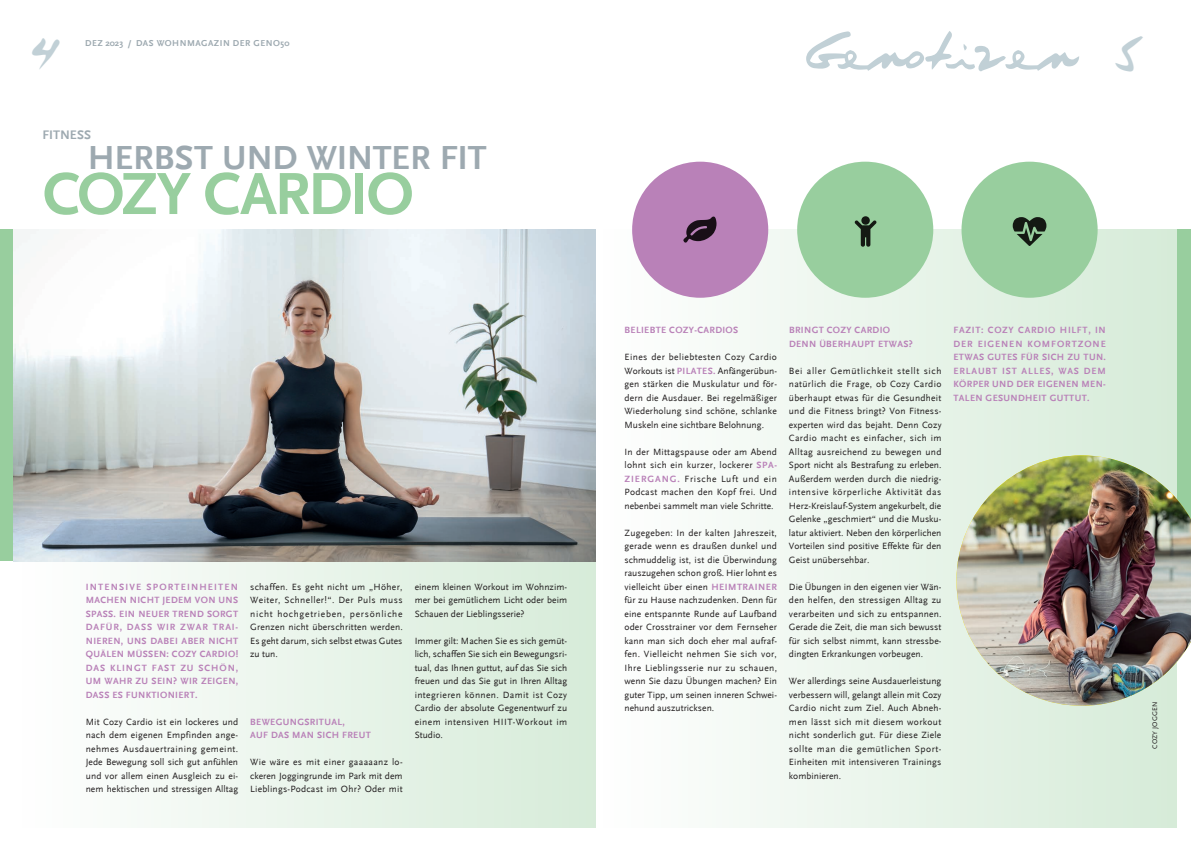
<style>
.page{position:relative;width:1191px;height:842px;background:#fff}
.page>*{position:absolute;margin:0;border:0;box-sizing:border-box;transform-origin:0 0}
.t1{font:700 62px "AD Scala Sans";letter-spacing:-.035em;color:#98ce9e}
.t2{font:51.9px "Cobb";letter-spacing:-.11em;color:#c1d0d6}
.t3{font:46.2px "Cobb";color:#c1d0d6}
.t4{font:700 35px "AD Scala Sans";letter-spacing:-.01em;color:#9da9b0}
.t5{font:700 13px "AD Scala Sans";letter-spacing:-.005em;color:#9da9b0}
.t6{font:9.5px/13.5px "AD Scala Sans Romein";letter-spacing:.005em;color:#231f20;text-align:justify}
.t7{font:700 9.5px/13.5px "AD Scala Sans";letter-spacing:.035em;color:#b981b8}
.t8{font:700 9px "AD Scala Sans";letter-spacing:.055em;color:#9da9b0}
.t9{font:7px "AD Scala Sans Romein";letter-spacing:.02em;color:#231f20}
.s1{font-family:"AD Scala Sans";font-weight:700;color:#b981b8}
</style>
<div class="page">
<div style="left:14px;top:230px;width:581px;height:598px;background:linear-gradient(to right,#fff,#d6ebd9)"></div>
<div style="left:595px;top:230px;width:582px;height:598px;background:linear-gradient(to right,#fff,#d6ebd8)"></div>
<div style="left:961px;top:162px;width:136px;height:136px;background:#98ce9e;border-radius:50%"></div>
<div style="left:0;top:230px;width:14px;height:331px;background:#98ce9e"></div>
<div style="left:1177px;top:230px;width:14px;height:326px;background:#98ce9e"></div>
<svg style="left:1012px;top:217px;width:34px;height:29px"></svg>
<div style="left:632px;top:162px;width:136px;height:136px;background:#b981b8;border-radius:50%"></div>
<img style="left:956px;top:455px;width:235px;height:251px">
<div style="left:797px;top:162px;width:136px;height:136px;background:#98ce9e;border-radius:50%"></div>
<svg style="left:683px;top:217px;width:33px;height:26px"></svg>
<svg style="left:854px;top:216px;width:22px;height:31px"></svg>
<img style="left:14px;top:230px;width:581px;height:331px">
<p class="t8" style="left:85px;top:38px;width:206px">DEZ 2023 / DAS WOHNMAGAZIN DER GENO50</p>
<h2 class="t2" style="left:801px;top:20px;width:279px">Genotizen</h2>
<h3 class="t3" style="left:29px;top:24px;width:32px">4</h3>
<h3 class="t3" style="left:1111px;top:22px;width:33px">5</h3>
<h3 class="t5" style="left:43px;top:128px;width:50px">FITNESS</h3>
<h3 class="t4" style="left:88px;top:138px;width:400px">HERBST UND WINTER FIT</h3>
<h1 class="t1" style="left:43px;top:160px;width:372px">COZY CARDIO</h1>
<p class="t7" style="left:86px;top:580px;width:154px;text-align:justify">INTENSIVE SPORTEINHEITEN MACHEN NICHT JEDEM VON UNS SPASS. EIN NEUER TREND SORGT DAFÜR, DASS WIR ZWAR TRAI-NIEREN, UNS DABEI ABER NICHT QUÄLEN MÜSSEN: COZY CARDIO!<br>DAS KLINGT FAST ZU SCHÖN, UM WAHR ZU SEIN? WIR ZEIGEN, DASS ES FUNKTIONIERT.</p>
<p class="t6" style="left:86px;top:715px;width:154px">Mit Cozy Cardio ist ein lockeres und nach dem eigenen Empfinden ange&shy;nehmes Ausdauertraining gemeint.<br>Jede Bewegung soll sich gut anfühlen und vor allem einen Ausgleich zu ei&shy;nem hektischen und stressigen Alltag</p>
<p class="t6" style="left:250px;top:580px;width:154px">schaffen. Es geht nicht um „Höher, Weiter, Schneller!“. Der Puls muss nicht hochgetrieben, persönliche Grenzen nicht überschritten werden.<br>Es geht darum, sich selbst etwas Gutes zu tun.</p>
<p class="t7" style="left:250px;top:715px;width:122px">BEWEGUNGSRITUAL,<br>AUF DAS MAN SICH FREUT</p>
<p class="t6" style="left:250px;top:755px;width:154px">Wie wäre es mit einer gaaaaanz lo&shy;ckeren Joggingrunde im Park mit dem Lieblings-Podcast im Ohr? Oder mit</p>
<p class="t6" style="left:415px;top:580px;width:154px">einem kleinen Workout im Wohnzim&shy;mer bei gemütlichem Licht oder beim Schauen der Lieblingsserie?</p>
<p class="t6" style="left:415px;top:634px;width:154px">Immer gilt: Machen Sie es sich gemüt&shy;lich, schaffen Sie sich ein Bewegungsri&shy;tual, das Ihnen guttut, auf das Sie sich freuen und das Sie gut in Ihren Alltag integrieren können. Damit ist Cozy Cardio der absolute Gegenentwurf zu einem intensiven HIIT-Workout im Studio.</p>
<p class="t7" style="left:624px;top:323px;width:115px">BELIEBTE COZY-CARDIOS</p>
<p class="t6" style="left:624px;top:350px;width:154px">Eines der beliebtesten Cozy Cardio Workouts ist <span class="s1">PILATES.</span> Anfängerübun&shy;gen stärken die Muskulatur und för&shy;dern die Ausdauer. Bei regelmäßiger Wiederholung sind schöne, schlanke Muskeln eine sichtbare Belohnung.</p>
<p class="t6" style="left:624px;top:445px;width:154px">In der Mittagspause oder am Abend lohnt sich ein kurzer, lockerer <span class="s1">SPA-ZIERGANG.</span> Frische Luft und ein Podcast machen den Kopf frei. Und nebenbei sammelt man viele Schritte.</p>
<p class="t6" style="left:624px;top:526px;width:154px">Zugegeben: In der kalten Jahreszeit, gerade wenn es draußen dunkel und schmuddelig ist, ist die Überwindung rauszugehen schon groß. Hier lohnt es vielleicht über einen <span class="s1">HEIMTRAINER </span>für zu Hause nachzudenken. Denn für eine entspannte Runde auf Laufband oder Crosstrainer vor dem Fernseher kann man sich doch eher mal aufraf&shy;fen. Vielleicht nehmen Sie sich vor, Ihre Lieblingsserie nur zu schauen, wenn Sie dazu Übungen machen? Ein guter Tipp, um seinen inneren Schwei&shy;nehund auszutricksen.</p>
<p class="t7" style="left:789px;top:323px;width:125px">BRINGT COZY CARDIO<br>DENN ÜBERHAUPT ETWAS?</p>
<p class="t6" style="left:789px;top:364px;width:154px">Bei aller Gemütlichkeit stellt sich natürlich die Frage, ob Cozy Cardio überhaupt etwas für die Gesundheit und die Fitness bringt? Von Fitness&shy;experten wird das bejaht. Denn Cozy Cardio macht es einfacher, sich im Alltag ausreichend zu bewegen und Sport nicht als Bestrafung zu erleben.<br>Außerdem werden durch die niedrig&shy;intensive körperliche Aktivität das Herz-Kreislauf-System angekurbelt, die Gelenke „geschmiert“ und die Musku&shy;latur aktiviert. Neben den körperlichen Vorteilen sind positive Effekte für den Geist unübersehbar.</p>
<p class="t6" style="left:789px;top:580px;width:154px">Die Übungen in den eigenen vier Wän&shy;den helfen, den stressigen Alltag zu verarbeiten und sich zu entspannen.<br>Gerade die Zeit, die man sich bewusst für sich selbst nimmt, kann stressbe&shy;dingten Erkrankungen vorbeugen.</p>
<p class="t6" style="left:789px;top:674px;width:154px">Wer allerdings seine Ausdauerleistung verbessern will, gelangt allein mit Cozy Cardio nicht zum Ziel. Auch Abneh&shy;men lässt sich mit diesem workout nicht sonderlich gut. Für diese Ziele sollte man die gemütlichen Sport-Einheiten mit intensiveren Trainings kombinieren.</p>
<p class="t7" style="left:953px;top:323px;width:154px;text-align:justify">FAZIT: COZY CARDIO HILFT, IN DER EIGENEN KOMFORTZONE ETWAS GUTES FÜR SICH ZU TUN.<br>ERLAUBT IST ALLES, WAS DEM KÖRPER UND DER EIGENEN MEN-TALEN GESUNDHEIT GUTTUT.</p>
<p class="t9" style="left:1151px;top:749px;width:49px;rotate:-90deg">COZY JOGGEN</p>
</div>
